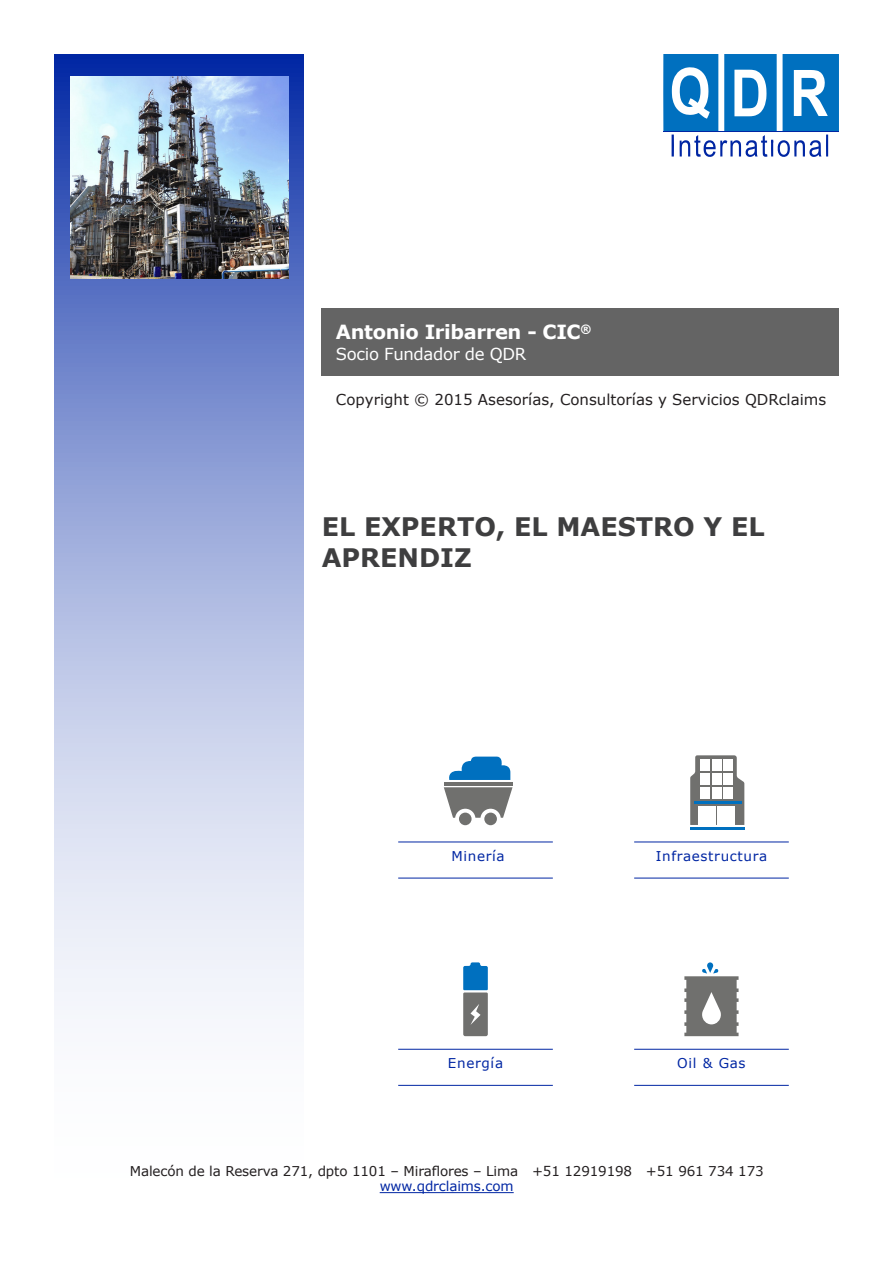
<style>
.page{position:relative;width:893px;height:1263px;background:#fff}
.page>*{position:absolute;margin:0;border:0;box-sizing:border-box;transform-origin:0 0}
.t1{font:700 25.5px/30.6px "MS Reference Sans Serif";color:#3e3e3f}
.t2{font:700 19.5px "MS Reference Sans Serif";letter-spacing:-.02em;color:#fff}
.t3{font:16.5px "MS Reference Sans Serif";letter-spacing:-.02em;color:#fff}
.t4{font:15px "MS Reference Sans Serif";color:#231f20}
.t5{font:13.5px "MS Reference Sans Serif";letter-spacing:-.01em;color:#231f20}
.Header_H1{font:13.5px "MS Reference Sans Serif";letter-spacing:.05em;color:#0026a3}
.Header_H1-2{font:13.5px "MS Reference Sans Serif";letter-spacing:-.01em;color:#0026a3}
</style>
<div class="page">
<svg style="left:54px;top:54px;width:250px;height:956px;background:#a9b5e0"></svg>
<hr style="left:444px;top:782px;width:68px;height:3px;background:#70706e">
<svg style="left:444px;top:787px;width:68px;height:39px"></svg>
<svg style="left:449px;top:756px;width:61px;height:24px"></svg>
<hr style="left:634px;top:841px;width:155px;height:1px;background:#0026a3">
<hr style="left:398px;top:1049px;width:155px;height:1px;background:#0026a3">
<hr style="left:634px;top:1049px;width:155px;height:1px;background:#0026a3">
<hr style="left:398px;top:841px;width:155px;height:1px;background:#0026a3">
<hr style="left:634px;top:878px;width:155px;height:1px;background:#0026a3">
<hr style="left:398px;top:1085px;width:155px;height:1px;background:#0026a3">
<hr style="left:634px;top:1085px;width:155px;height:1px;background:#0026a3">
<hr style="left:398px;top:878px;width:155px;height:1px;background:#0026a3">
<svg style="left:690px;top:755px;width:54px;height:70px"></svg>
<hr style="left:694px;top:802px;width:48px;height:2px;background:#0070bf">
<hr style="left:690px;top:827px;width:54px;height:2px;background:#0070bf">
<div style="left:700px;top:759px;width:10px;height:12px;background:#fff"></div>
<div style="left:712px;top:759px;width:10px;height:12px;background:#fff"></div>
<div style="left:723px;top:759px;width:10px;height:12px;background:#fff"></div>
<div style="left:700px;top:773px;width:10px;height:11px;background:#fff"></div>
<div style="left:712px;top:773px;width:10px;height:11px;background:#fff"></div>
<div style="left:723px;top:773px;width:10px;height:11px;background:#fff"></div>
<div style="left:700px;top:787px;width:10px;height:11px;background:#fff"></div>
<div style="left:712px;top:787px;width:10px;height:11px;background:#fff"></div>
<div style="left:723px;top:787px;width:10px;height:11px;background:#fff"></div>
<div style="left:698px;top:806px;width:18px;height:19px;background:#fff"></div>
<div style="left:718px;top:806px;width:17px;height:19px;background:#fff"></div>
<svg style="left:463px;top:962px;width:25px;height:74px;background:#5a809a"></svg>
<svg style="left:684px;top:962px;width:54px;height:74px"></svg>
<div style="left:322px;top:308px;width:517px;height:68px;background:#646464"></div>
<hr style="left:380px;top:1192px;width:134px;height:1px;background:#0026a3">
<svg style="left:663px;top:54px;width:176px;height:103px"></svg>
<img style="left:70px;top:77px;width:218px;height:202px">
<p class="t2" style="left:336px;top:320px;width:257px">Antonio Iribarren - CIC<sup>®</sup></p>
<p class="t3" style="left:336px;top:344px;width:192px">Socio Fundador de QDR</p>
<p class="t4" style="left:336px;top:390px;width:492px">Copyright © 2015 Asesorías, Consultorías y Servicios QDRclaims</p>
<p class="t1" style="left:322px;top:511px;width:445px">EL EXPERTO, EL MAESTRO Y EL<br>APRENDIZ</p>
<p class="Header_H1" style="left:451px;top:848px;width:55px">Minería</p>
<p class="Header_H1" style="left:656px;top:848px;width:113px">Infraestructura</p>
<p class="Header_H1" style="left:448px;top:1055px;width:57px">Energía</p>
<p class="Header_H1" style="left:677px;top:1055px;width:70px">Oil &amp; Gas</p>
<p class="t5" style="left:130px;top:1163px;width:635px">Malecón de la Reserva 271, dpto 1101 – Miraflores – Lima +51 12919198 +51 961 734 173</p>
<p class="Header_H1-2" style="left:380px;top:1178px;width:136px">www.qdrclaims.com</p>
</div>
